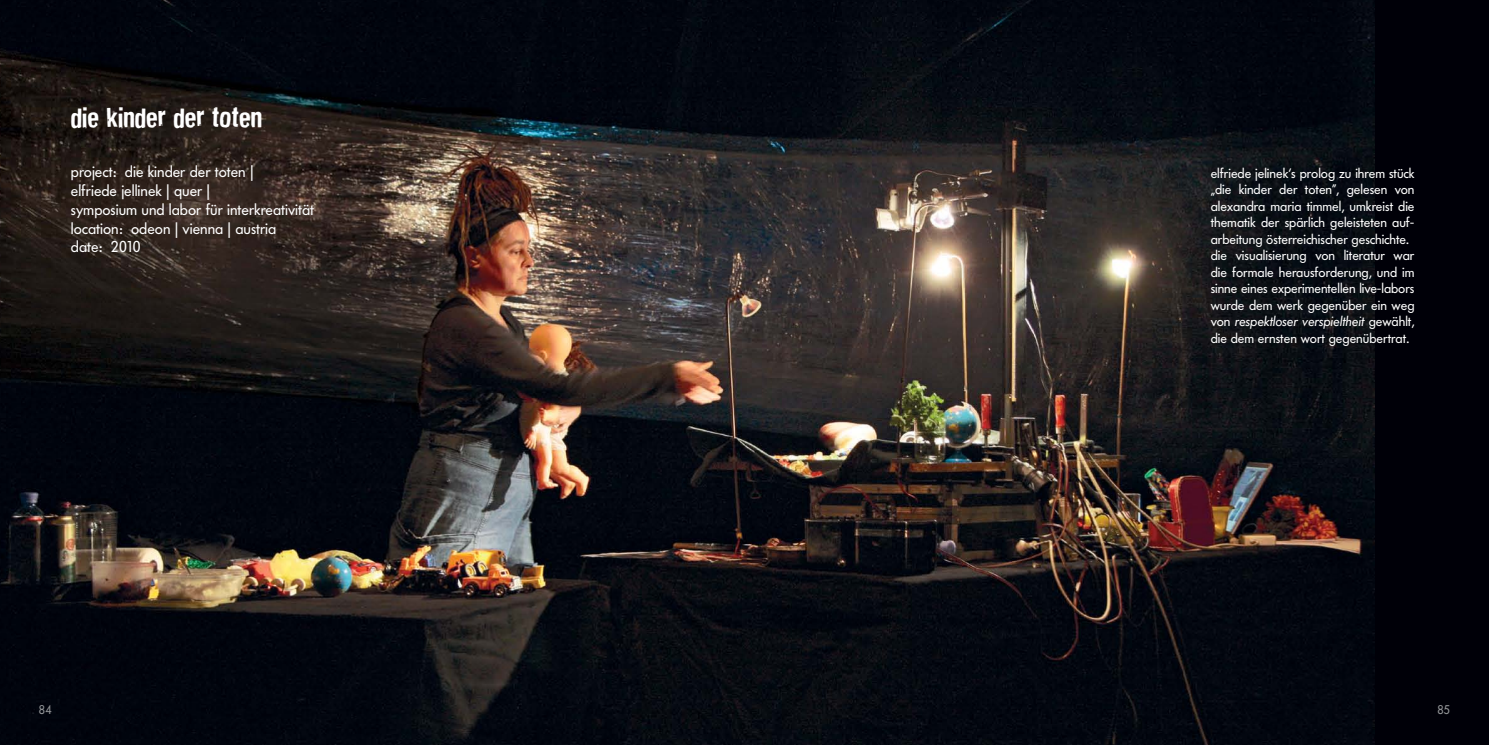
<style>
.page{position:relative;width:1489px;height:745px;background:#fff}
.page>*{position:absolute;margin:0;border:0;box-sizing:border-box;transform-origin:0 0}
.t1{font:26.25px "Dirtyhouse";color:#fff}
.t2{font:15.62px/18.8px "Futura BQ";color:#fff}
.t3{font:13.75px/16.5px "Futura BQ";color:#fff}
.t4{font:12.5px "Futura BQ";color:#939598}
.s1{font-style:italic}
</style>
<div class="page">
<div style="left:0;top:0;width:1488px;height:744px;background:#000008"></div>
<img style="left:0;top:0;width:1373px;height:744px">
<h1 class="t1" style="left:71px;top:99px;width:193px">die kinder der toten</h1>
<p class="t2" style="left:71px;top:162px;width:245px">project: die kinder der toten |<br>elfriede jellinek | quer |<br>symposium und labor für interkreativität location: odeon | vienna | austria<br>date: 2010</p>
<p class="t3" style="left:1210px;top:165px;width:205px">elfriede jelinek‘s prolog zu ihrem stück „die kinder der toten”, gelesen von alexandra maria timmel, umkreist die thematik der spärlich geleisteten auf&shy;arbeitung österreichischer geschichte. die visualisierung von literatur war die formale herausforderung, und im sinne eines experimentellen live-labors wurde dem werk gegenüber ein weg von <span class="s1">respektloser verspieltheit</span> gewählt, die dem ernsten wort gegenübertrat.</p>
<p class="t4" style="left:39px;top:702px;width:14px">84</p>
<p class="t4" style="left:1437px;top:702px;width:14px">85</p>
</div>
